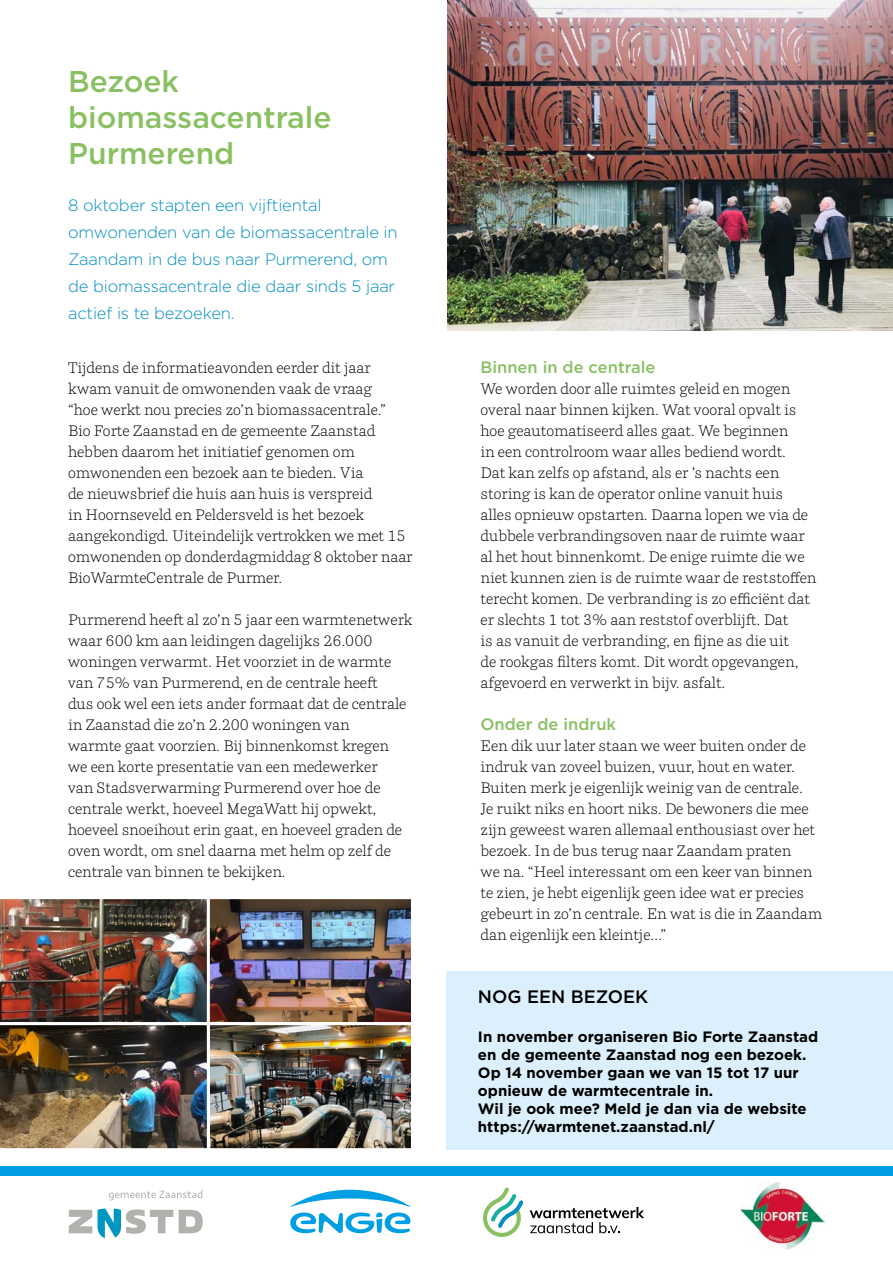
<style>
.page{position:relative;width:893px;height:1263px;background:#fff}
.page>*{position:absolute;margin:0;border:0;box-sizing:border-box;transform-origin:0 0}
.t1{font:500 30px/36px "Gotham";color:#89c062}
.t2{font:500 18px "Gotham";color:#000}
.t3{font:300 16.5px/27px "Gotham";letter-spacing:-.01em;color:#038fbf}
.t4{font:500 16.5px "Gotham";color:#89c062}
.t5{font:300 15px/21px "Parry Pro";color:#000}
.t6{font:700 15px/18px "Gotham";color:#000}
</style>
<div class="page">
<svg style="left:179px;top:1210px;width:24px;height:23px"></svg>
<svg style="left:69px;top:1210px;width:23px;height:23px"></svg>
<svg style="left:98px;top:1208px;width:75px;height:30px"></svg>
<svg style="left:109px;top:1190px;width:93px;height:10px"></svg>
<svg style="left:289px;top:1190px;width:123px;height:44px"></svg>
<svg style="left:530px;top:1207px;width:114px;height:26px"></svg>
<svg style="left:483px;top:1187px;width:40px;height:50px"></svg>
<img style="left:740px;top:1182px;width:84px;height:68px">
<div style="left:0;top:1166px;width:893px;height:9px;background:#009fe3"></div>
<div style="left:446px;top:971px;width:447px;height:179px;background:#dbf0fc"></div>
<img style="left:447px;top:0;width:446px;height:331px">
<img style="left:210px;top:900px;width:200px;height:121px">
<div style="left:203px;top:896px;width:211px;height:129px;border:3px solid #fff"></div>
<img style="left:211px;top:1026px;width:199px;height:121px">
<div style="left:207px;top:1022px;width:207px;height:129px;border:3px solid #fff"></div>
<img style="left:0;top:896px;width:210px;height:255px">
<h1 class="t1" style="left:68px;top:63px;width:265px">Bezoek biomassacentrale<br>Purmerend</h1>
<p class="t3" style="left:68px;top:191px;width:331px">8 oktober stapten een vijftiental omwonenden van de biomassacentrale in Zaandam in de bus naar Purmerend, om de biomassacentrale die daar sinds 5 jaar actief is te bezoeken.</p>
<p class="t5" style="left:68px;top:357px;width:346px">Tijdens de informatieavonden eerder dit jaar kwam vanuit de omwonenden vaak de vraag<br>“hoe werkt nou precies zo’n biomassacentrale.”<br>Bio Forte Zaanstad en de gemeente Zaanstad hebben daarom het initiatief genomen om omwonenden een bezoek aan te bieden. Via<br>de nieuwsbrief die huis aan huis is verspreid<br>in Hoornseveld en Peldersveld is het bezoek aangekondigd. Uiteindelijk vertrokken we met 15 omwonenden op donderdagmiddag 8 oktober naar BioWarmteCentrale de Purmer.</p>
<p class="t5" style="left:68px;top:609px;width:346px">Purmerend heeft al zo’n 5 jaar een warmtenetwerk waar 600 km aan leidingen dagelijks 26.000 woningen verwarmt. Het voorziet in de warmte van 75% van Purmerend, en de centrale heeft<br>dus ook wel een iets ander formaat dat de centrale in Zaanstad die zo’n 2.200 woningen van<br>warmte gaat voorzien. Bij binnenkomst kregen<br>we een korte presentatie van een medewerker<br>van Stadsverwarming Purmerend over hoe de centrale werkt, hoeveel MegaWatt hij opwekt, hoeveel snoeihout erin gaat, en hoeveel graden de oven wordt, om snel daarna met helm op zelf de centrale van binnen te bekijken.</p>
<p class="t4" style="left:480px;top:357px;width:177px">Binnen in de centrale</p>
<p class="t5" style="left:480px;top:378px;width:337px">We worden door alle ruimtes geleid en mogen overal naar binnen kijken. Wat vooral opvalt is hoe geautomatiseerd alles gaat. We beginnen<br>in een controlroom waar alles bediend wordt.<br>Dat kan zelfs op afstand, als er ’s nachts een storing is kan de operator online vanuit huis alles opnieuw opstarten. Daarna lopen we via de dubbele verbrandingsoven naar de ruimte waar al het hout binnenkomt. De enige ruimte die we niet kunnen zien is de ruimte waar de reststoffen terecht komen. De verbranding is zo efficiënt dat er slechts 1 tot 3% aan reststof overblijft. Dat<br>is as vanuit de verbranding, en fijne as die uit<br>de rookgas filters komt. Dit wordt opgevangen, afgevoerd en verwerkt in bijv. asfalt.</p>
<p class="t4" style="left:480px;top:714px;width:137px">Onder de indruk</p>
<p class="t5" style="left:480px;top:735px;width:343px">Een dik uur later staan we weer buiten onder de indruk van zoveel buizen, vuur, hout en water.<br>Buiten merk je eigenlijk weinig van de centrale.<br>Je ruikt niks en hoort niks. De bewoners die mee zijn geweest waren allemaal enthousiast over het bezoek. In de bus terug naar Zaandam praten<br>we na. “Heel interessant om een keer van binnen te zien, je hebt eigenlijk geen idee wat er precies gebeurt in zo’n centrale. En wat is die in Zaandam dan eigenlijk een kleintje…”</p>
<p class="t2" style="left:478px;top:985px;width:172px">NOG EEN BEZOEK</p>
<p class="t6" style="left:478px;top:1027px;width:342px">In november organiseren Bio Forte Zaanstad en de gemeente Zaanstad nog een bezoek.<br>Op 14 november gaan we van 15 tot 17 uur opnieuw de warmtecentrale in.<br>Wil je ook mee? Meld je dan via de website https://warmtenet.zaanstad.nl/</p>
</div>
